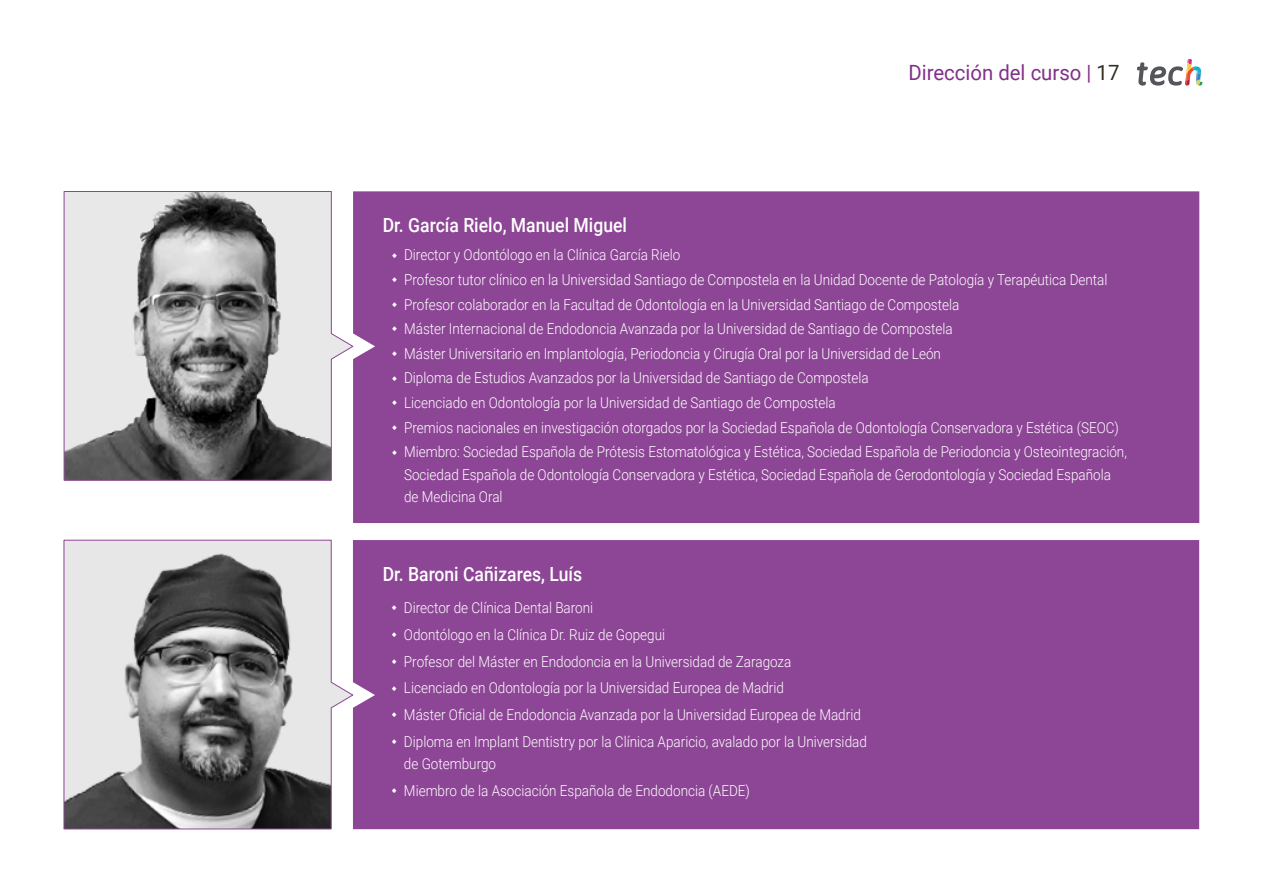
<style>
.page{position:relative;width:1263px;height:893px;background:#fff}
.page>*{position:absolute;margin:0;border:0;box-sizing:border-box;transform-origin:0 0}
.t1{font:21px "Roboto";color:#813089}
.t2{font:500 19.5px "Roboto";color:#fff;scale:.9 1}
.t3{font:300 15px/24.6px "Roboto";color:#fff;scale:.9 1}
.s1{color:#312e20}
</style>
<div class="page">
<div style="left:353px;top:540px;width:846px;height:289px;background:#8d4595"></div>
<svg style="left:64px;top:540px;width:289px;height:289px"></svg>
<div style="left:353px;top:191px;width:846px;height:332px;background:#8d4595"></div>
<svg style="left:64px;top:191px;width:290px;height:290px"></svg>
<svg style="left:1137px;top:59px;width:65px;height:27px"></svg>
<svg style="left:392px;top:606px;width:5px;height:5px"></svg>
<svg style="left:392px;top:632px;width:5px;height:5px"></svg>
<svg style="left:392px;top:659px;width:5px;height:5px"></svg>
<svg style="left:392px;top:686px;width:5px;height:5px"></svg>
<svg style="left:392px;top:713px;width:5px;height:5px"></svg>
<svg style="left:392px;top:739px;width:5px;height:5px"></svg>
<svg style="left:392px;top:789px;width:5px;height:5px"></svg>
<svg style="left:392px;top:253px;width:5px;height:5px"></svg>
<svg style="left:392px;top:277px;width:5px;height:5px"></svg>
<svg style="left:392px;top:302px;width:5px;height:5px"></svg>
<svg style="left:392px;top:327px;width:5px;height:5px"></svg>
<svg style="left:392px;top:351px;width:5px;height:5px"></svg>
<svg style="left:392px;top:376px;width:5px;height:5px"></svg>
<svg style="left:392px;top:400px;width:5px;height:5px"></svg>
<svg style="left:392px;top:425px;width:5px;height:5px"></svg>
<svg style="left:392px;top:450px;width:5px;height:5px"></svg>
<h1 class="t1" style="left:908px;top:57px;width:213px">Dirección del curso | <span class="s1">17</span></h1>
<h2 class="t2" style="left:383px;top:211px;width:273px">Dr. García Rielo, Manuel Miguel</h2>
<p class="t3" style="left:404px;top:242px;width:805px">Director y Odontólogo en la Clínica García Rielo<br>Profesor tutor clínico en la Universidad Santiago de Compostela en la Unidad Docente de Patología y Terapéutica Dental Profesor colaborador en la Facultad de Odontología en la Universidad Santiago de Compostela<br>Máster Internacional de Endodoncia Avanzada por la Universidad de Santiago de Compostela<br>Máster Universitario en Implantología, Periodoncia y Cirugía Oral por la Universidad de León<br>Diploma de Estudios Avanzados por la Universidad de Santiago de Compostela<br>Licenciado en Odontología por la Universidad de Santiago de Compostela<br>Premios nacionales en investigación otorgados por la Sociedad Española de Odontología Conservadora y Estética (SEOC)<br>Miembro: Sociedad Española de Prótesis Estomatológica y Estética, Sociedad Española de Periodoncia y Osteointegración,</p>
<p class="t3" style="left:404px;top:463px;width:787px;line-height:22.5px">Sociedad Española de Odontología Conservadora y Estética, Sociedad Española de Gerodontología y Sociedad Española de Medicina Oral</p>
<h2 class="t2" style="left:383px;top:561px;width:223px">Dr. Baroni Cañizares, Luís</h2>
<p class="t3" style="left:404px;top:594px;width:516px;line-height:26.7px">Director de Clínica Dental Baroni<br>Odontólogo en la Clínica Dr. Ruiz de Gopegui<br>Profesor del Máster en Endodoncia en la Universidad de Zaragoza<br>Licenciado en Odontología por la Universidad Europea de Madrid<br>Máster Oficial de Endodoncia Avanzada por la Universidad Europea de Madrid Diploma en Implant Dentistry por la Clínica Aparicio, avalado por la Universidad</p>
<p class="t3" style="left:404px;top:750px;width:386px;line-height:26.7px">de Gotemburgo<br>Miembro de la Asociación Española de Endodoncia (AEDE)</p>
</div>
